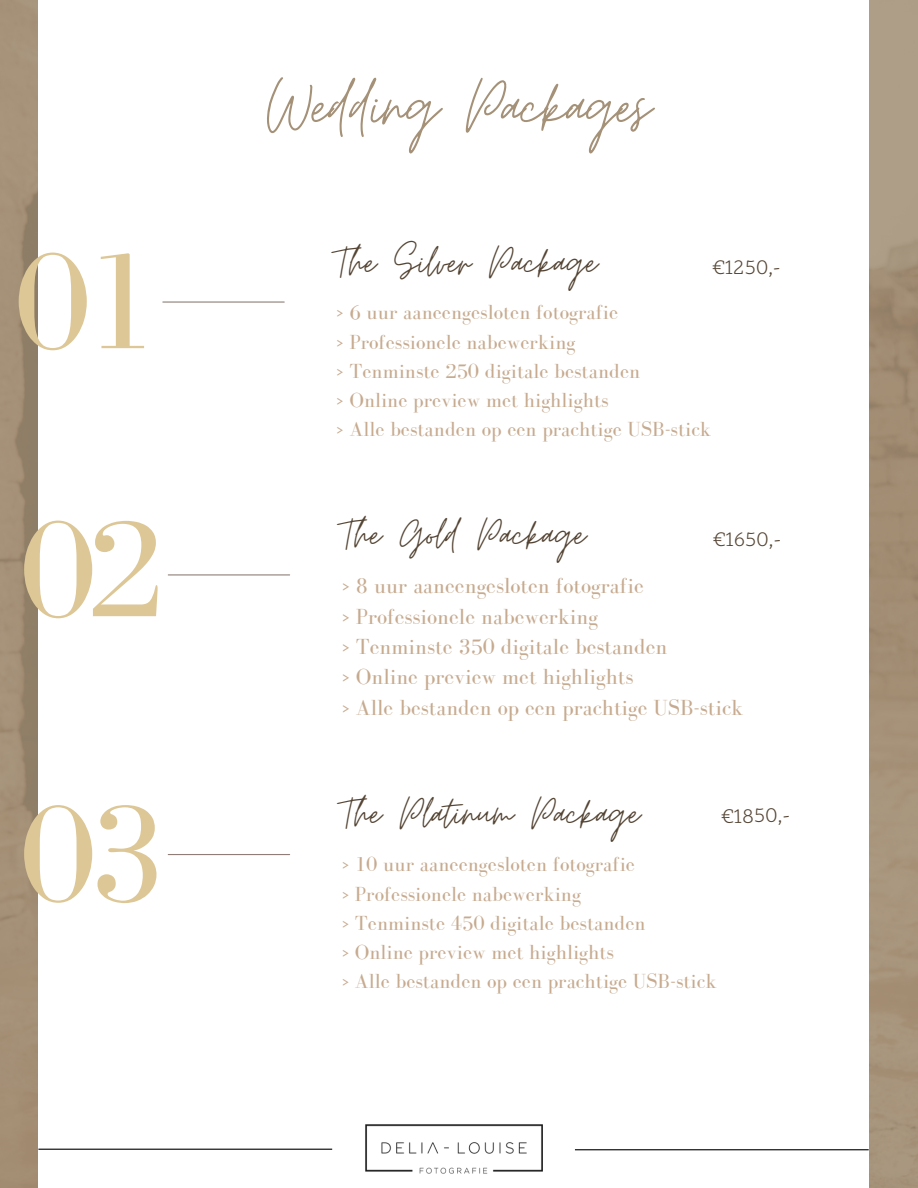
<style>
.page{position:relative;width:918px;height:1188px;background:#fff}
.page>*{position:absolute;margin:0;border:0;box-sizing:border-box;transform-origin:0 0}
.t1{font:142.5px "Bodoni FLF";color:#ddc797}
.t2{font:79.5px "Moon Time";letter-spacing:-.02em;color:#a49177}
.t3{font:48px "Moon Time";color:#544433}
.t4{font:22.5px "Bodoni FLF";color:#c7ab90}
.t5{font:21px "Bodoni FLF";color:#c7ab90}
.t6{font:21px "Scope One";letter-spacing:.01em;color:#544433}
</style>
<div class="page">
<img style="left:0;top:0;width:918px;height:1188px">
<div style="left:38px;top:0;width:831px;height:1188px;background:#fff"></div>
<hr style="left:163px;top:301px;width:121px;height:2px;background:#8f7e78">
<hr style="left:168px;top:574px;width:122px;height:1px;background:#8f7e78">
<hr style="left:168px;top:854px;width:122px;height:1px;background:#8f7e78">
<hr style="left:38px;top:1149px;width:294px;height:1px;background:#000">
<hr style="left:575px;top:1149px;width:294px;height:1px;background:#000">
<img style="left:365px;top:1124px;width:178px;height:50px">
<h2 class="t1" style="left:14px;top:224px;width:146px">01</h2>
<p class="t1" style="left:20px;top:492px;width:146px">02</p>
<h3 class="t1" style="left:20px;top:776px;width:146px">03</h3>
<h1 class="t2" style="left:267px;top:58px;width:386px">Wedding Packages</h1>
<h3 class="t3" style="left:336px;top:233px;width:263px">The Silver Package</h3>
<p class="t6" style="left:713px;top:255px;width:69px">€1250,-</p>
<p class="t5" style="left:336px;top:301px;width:284px">&gt; 6 uur aaneengesloten fotografie</p>
<p class="t5" style="left:336px;top:330px;width:241px">&gt; Professionele nabewerking</p>
<p class="t5" style="left:336px;top:360px;width:306px">&gt; Tenminste 250 digitale bestanden</p>
<p class="t5" style="left:336px;top:389px;width:274px">&gt; Online preview met highlights</p>
<p class="t5" style="left:336px;top:418px;width:377px">&gt; Alle bestanden op een prachtige USB-stick</p>
<p class="t3" style="left:341px;top:506px;width:246px">The Gold Package</p>
<p class="t6" style="left:714px;top:527px;width:69px">€1650,-</p>
<h2 class="t4" style="left:341px;top:574px;width:304px">&gt; 8 uur aaneengesloten fotografie</h2>
<p class="t4" style="left:341px;top:604px;width:258px">&gt; Professionele nabewerking</p>
<p class="t4" style="left:341px;top:634px;width:328px">&gt; Tenminste 350 digitale bestanden</p>
<p class="t4" style="left:341px;top:665px;width:294px">&gt; Online preview met highlights</p>
<p class="t4" style="left:341px;top:695px;width:404px">&gt; Alle bestanden op een prachtige USB-stick</p>
<p class="t3" style="left:341px;top:785px;width:300px">The Platinum Package</p>
<p class="t6" style="left:722px;top:804px;width:70px;rotate:-1deg">€1850,-</p>
<h3 class="t5" style="left:341px;top:853px;width:295px">&gt; 10 uur aaneengesloten fotografie</h3>
<h2 class="t5" style="left:341px;top:882px;width:241px">&gt; Professionele nabewerking</h2>
<p class="t5" style="left:341px;top:912px;width:306px">&gt; Tenminste 450 digitale bestanden</p>
<p class="t5" style="left:341px;top:941px;width:274px">&gt; Online preview met highlights</p>
<p class="t5" style="left:341px;top:970px;width:377px">&gt; Alle bestanden op een prachtige USB-stick</p>
</div>
